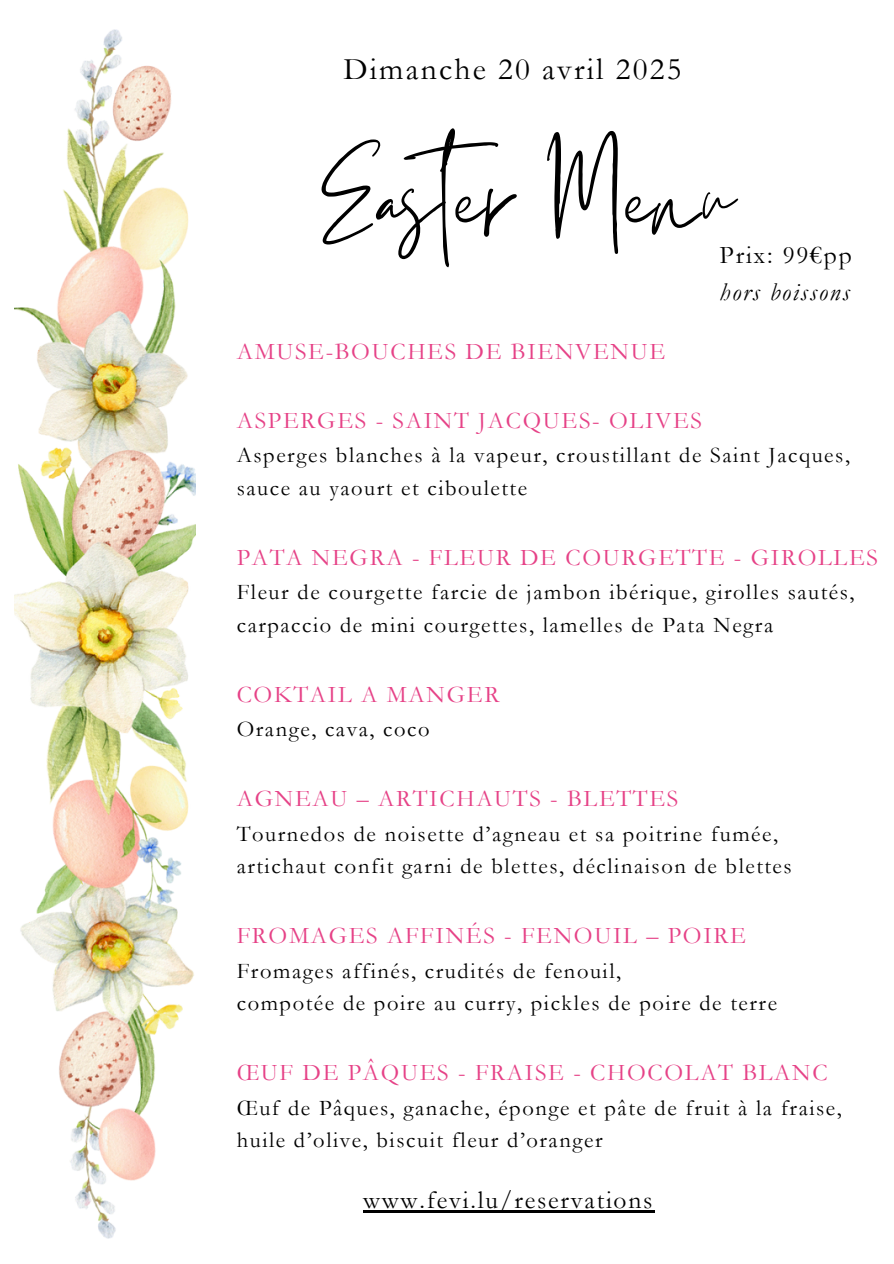
<style>
.page{position:relative;width:894px;height:1264px;background:#fff}
.page>*{position:absolute;margin:0;border:0;box-sizing:border-box;transform-origin:0 0}
.t1{font:142.95px "Themysion";color:#000}
.t2{font:31.5px "Garamond";letter-spacing:.07em;color:#000}
.t3{font:25.5px "Garamond";letter-spacing:.07em;color:#000}
.t4{font:italic 25.5px/37.2px "Garamond";letter-spacing:.07em;color:#000}
.t5{font:24px "Garamond";letter-spacing:.07em;color:#e64287}
.t6{font:22.5px/32.7px "Garamond";letter-spacing:.07em;color:#000}
.s1{font-style:normal}
</style>
<div class="page">
<img style="left:14px;top:29px;width:182px;height:1209px">
<hr style="left:363px;top:1209px;width:291px;height:3px;background:#000">
<p class="t2" style="left:343px;top:52px;width:339px">Dimanche 20 avril 2025</p>
<h2 class="t1" style="left:322px;top:92px;width:410px">Easter Menu</h2>
<p class="t4" style="left:719px;top:237px;width:134px"><span class="s1">Prix: 99€pp </span>hors boissons</p>
<p class="t5" style="left:237px;top:338px;width:430px">AMUSE-BOUCHES DE BIENVENUE</p>
<h1 class="t5" style="left:237px;top:407px;width:466px">ASPERGES - SAINT JACQUES- OLIVES</h1>
<h3 class="t6" style="left:237px;top:439px;width:614px">Asperges blanches à la vapeur, croustillant de Saint Jacques, sauce au yaourt et ciboulette</h3>
<h4 class="t5" style="left:237px;top:544px;width:642px">PATA NEGRA - FLEUR DE COURGETTE - GIROLLES</h4>
<p class="t6" style="left:237px;top:576px;width:619px">Fleur de courgette farcie de jambon ibérique, girolles sautés, carpaccio de mini courgettes, lamelles de Pata Negra</p>
<h3 class="t5" style="left:237px;top:681px;width:264px">COKTAIL A MANGER</h3>
<h3 class="t6" style="left:237px;top:713px;width:194px">Orange, cava, coco</h3>
<p class="t5" style="left:237px;top:785px;width:443px">AGNEAU – ARTICHAUTS - BLETTES</p>
<p class="t6" style="left:237px;top:817px;width:556px">Tournedos de noisette d’agneau et sa poitrine fumée, artichaut confit garni de blettes, déclinaison de blettes</p>
<p class="t5" style="left:237px;top:922px;width:510px">FROMAGES AFFINÉS - FENOUIL – POIRE</p>
<p class="t6" style="left:237px;top:954px;width:385px">Fromages affinés, crudités de fenouil,</p>
<h3 class="t6" style="left:237px;top:987px;width:541px">compotée de poire au curry, pickles de poire de terre</h3>
<h3 class="t5" style="left:237px;top:1059px;width:592px">ŒUF DE PÂQUES - FRAISE - CHOCOLAT BLANC</h3>
<h3 class="t6" style="left:237px;top:1091px;width:606px">Œuf de Pâques, ganache, éponge et pâte de fruit à la fraise, huile d’olive, biscuit fleur d’oranger</h3>
<h3 class="t3" style="left:363px;top:1185px;width:291px">www.fevi.lu/reservations</h3>
</div>
